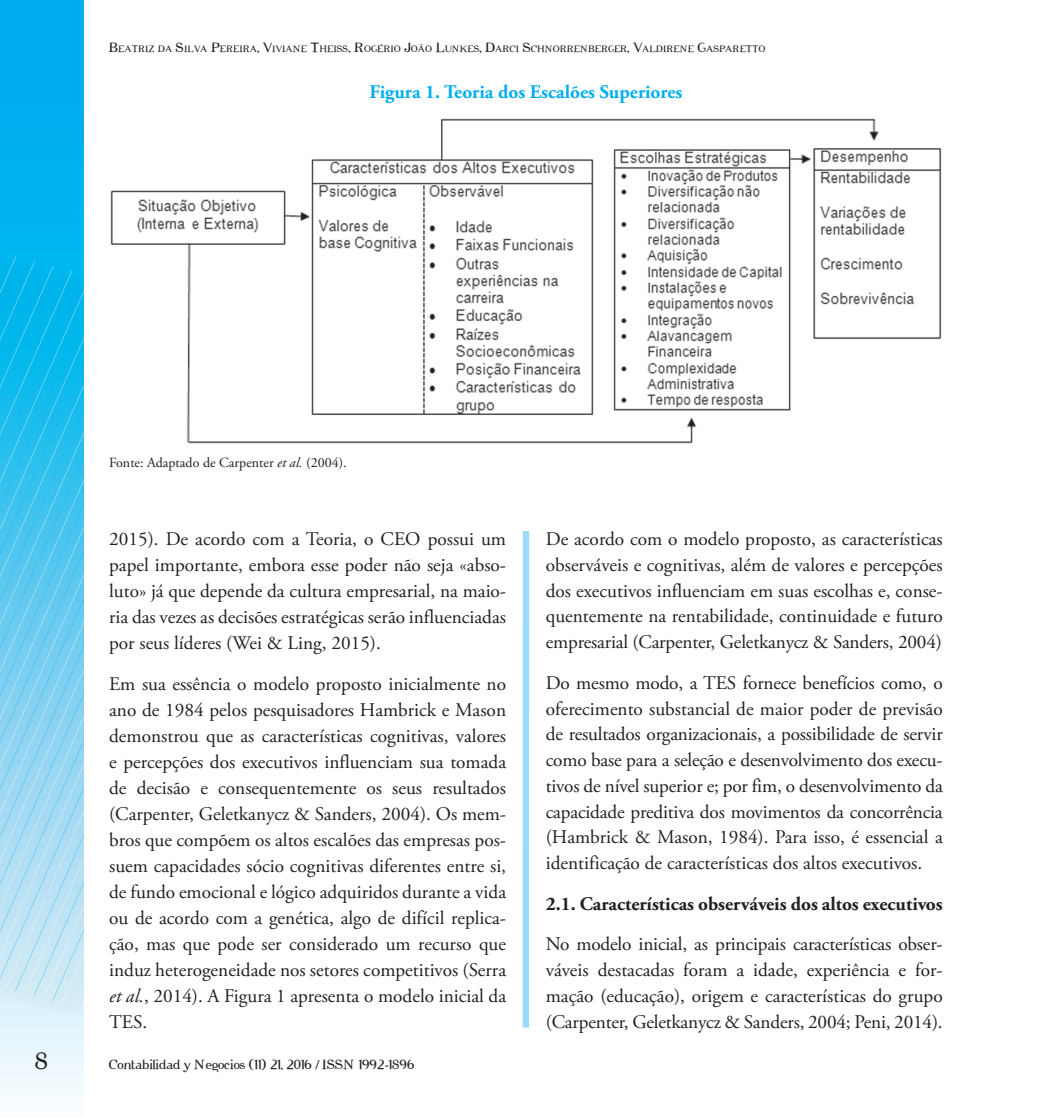
<style>
.page{position:relative;width:1042px;height:1117px;background:#fff}
.page>*{position:absolute;margin:0;border:0;box-sizing:border-box;transform-origin:0 0}
.t1{font:21.88px "Cipher";color:#231f20}
.t2{font:19.25px/25.9px "Adobe Garamond Pro";letter-spacing:-.005em;color:#231f20;text-align:justify}
.t3{font:700 19.25px "Adobe Garamond Pro";color:#231f20}
.t4{font:700 19.25px "Adobe Garamond Pro";color:#00aeef}
.t5{font:14px "Adobe Garamond Pro";color:#231f20}
.t6{font:12.25px "Cipher";color:#231f20}
.t7{font:8.58px "Cipher";color:#231f20}
.s1{font-size:12.25px}
.s2{font-style:italic}
</style>
<div class="page">
<svg style="left:0;top:0;width:84px;height:1096px;background:#39c2f1"></svg>
<svg style="left:0;top:254px;width:63px;height:19px"></svg>
<svg style="left:0;top:326px;width:84px;height:660px;background:#6ccdf0"></svg>
<svg style="left:15px;top:331px;width:69px;height:659px;background:#6fcef0"></svg>
<svg style="left:34px;top:335px;width:50px;height:660px;background:#71cef0"></svg>
<svg style="left:52px;top:340px;width:32px;height:660px;background:#74cff0"></svg>
<div style="left:523px;top:84px;width:6px;height:943px;background:#9cdcf8"></div>
<div style="left:506px;top:84px;width:40px;height:447px;background:#fff"></div>
<img style="left:110px;top:118px;width:832px;height:326px">
<p class="t7" style="left:109px;top:43px;width:658px"><span class="s1">B</span>EATRIZ DA <span class="s1">S</span>ILVA <span class="s1">P</span>EREIRA<span class="s1">, V</span>IVIANE <span class="s1">T</span>HEISS<span class="s1">, R</span>OGÉRIO <span class="s1">J</span>OÃO <span class="s1">L</span>UNKES<span class="s1">, D</span>ARCI <span class="s1">S</span>CHNORRENBERGER<span class="s1">, V</span>ALDIRENE <span class="s1">G</span>ASPARETTO</p>
<p class="t4" style="left:369px;top:81px;width:314px">Figura 1. Teoria dos Escalões Superiores</p>
<p class="t5" style="left:109px;top:453px;width:239px">Fonte: Adaptado de Carpenter <span class="s2">et al.</span> (2004).</p>
<p class="t2" style="left:109px;top:526px;width:398px">2015). De acordo com a Teoria, o CEO possui um papel importante, embora esse poder não seja «abso&shy;luto» já que depende da cultura empresarial, na maio&shy;ria das vezes as decisões estratégicas serão influenciadas por seus líderes (Wei &amp; Ling, 2015).</p>
<p class="t2" style="left:109px;top:671px;width:399px">Em sua essência o modelo proposto inicialmente no ano de 1984 pelos pesquisadores Hambrick e Mason demonstrou que as características cognitivas, valores e percepções dos executivos influenciam sua tomada de decisão e consequentemente os seus resultados (Carpenter, Geletkanycz &amp; Sanders, 2004). Os mem&shy;bros que compõem os altos escalões das empresas pos&shy;suem capacidades sócio cognitivas diferentes entre si, de fundo emocional e lógico adquiridos durante a vida ou de acordo com a genética, algo de difícil replica&shy;ção, mas que pode ser considerado um recurso que induz heterogeneidade nos setores competitivos (Serra <span class="s2">et al.</span>, 2014). A Figura 1 apresenta o modelo inicial da TES.</p>
<p class="t1" style="left:36px;top:1047px;width:15px">8</p>
<p class="t6" style="left:109px;top:1057px;width:307px">Contabilidad y Negocios (11) 21, 2016 / ISSN 1992-1896</p>
<p class="t2" style="left:546px;top:526px;width:398px">De acordo com o modelo proposto, as características observáveis e cognitivas, além de valores e percepções dos executivos influenciam em suas escolhas e, conse&shy;quentemente na rentabilidade, continuidade e futuro empresarial (Carpenter, Geletkanycz &amp; Sanders, 2004)</p>
<p class="t2" style="left:546px;top:670px;width:399px">Do mesmo modo, a TES fornece benefícios como, o oferecimento substancial de maior poder de previsão de resultados organizacionais, a possibilidade de servir como base para a seleção e desenvolvimento dos execu&shy;tivos de nível superior e; por fim, o desenvolvimento da capacidade preditiva dos movimentos da concorrência (Hambrick &amp; Mason, 1984). Para isso, é essencial a identificação de características dos altos executivos.</p>
<p class="t3" style="left:546px;top:892px;width:398px">2.1. Características observáveis dos altos executivos</p>
<p class="t2" style="left:546px;top:931px;width:398px">No modelo inicial, as principais características obser&shy;váveis destacadas foram a idade, experiência e for&shy;mação (educação), origem e características do grupo (Carpenter, Geletkanycz &amp; Sanders, 2004; Peni, 2014).</p>
</div>
